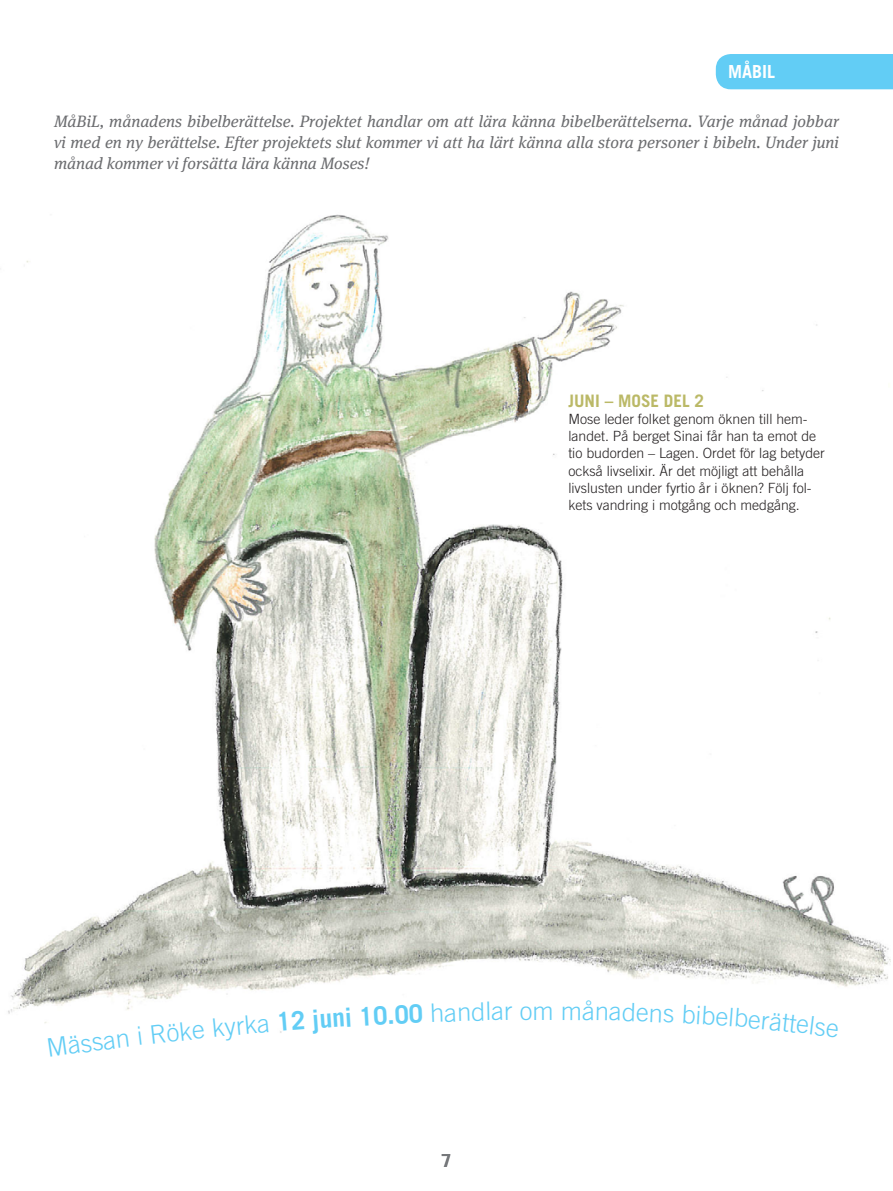
<style>
.page{position:relative;width:893px;height:1191px;background:#fff}
.page>*{position:absolute;margin:0;border:0;box-sizing:border-box;transform-origin:0 0}
.Brödtext{font:300 25.5px "Trade Gothic";color:#62cdf5}
.Brödtext-2{font:700 25.5px "Trade Gothic";color:#62cdf5}
.t1{font:700 18px "Trade Gothic";color:#fff}
.t2{font:700 18px "Trade Gothic";color:#76787b}
.Underrubrik{font:700 17.25px "Trade Gothic";color:#bbb967}
.Ingress{font:italic 16.5px/21px "Meta Serif Pro";color:#6c6d70;text-align:justify}
.Brödtext-3{font:300 14.1px/17.2px "Trade Gothic";color:#231f20}
.s1{font-weight:700}
</style>
<div class="page">
<img style="left:8px;top:214px;width:883px;height:819px">
<div style="left:716px;top:54px;width:177px;height:35px;background:#62cdf5"></div>
<svg style="left:583px;top:1000px;width:256px;height:33px"></svg>
<p class="t1" style="left:728px;top:60px;width:49px">MÅBIL</p>
<p class="Ingress" style="left:54px;top:110px;width:786px">MåBiL, månadens bibelberättelse. Projektet handlar om att lära känna bibelberättelserna. Varje månad jobbar vi med en ny berättelse. Efter projektets slut kommer vi att ha lärt känna alla stora personer i bibeln. Under juni månad kommer vi forsätta lära känna Moses!</p>
<p class="Underrubrik" style="left:568px;top:390px;width:137px">JUNI – MOSE DEL 2</p>
<p class="Brödtext-3" style="left:568px;top:410px;width:258px">Mose leder folket genom öknen till hem&shy;landet. På berget Sinai får han ta emot de tio budorden – Lagen. Ordet för lag betyder också livselixir. Är det möjligt att behålla livslusten under fyrtio år i öknen? Följ fol&shy;kets vandring i motgång och medgång.</p>
<p class="Brödtext" style="left:90px;top:1027px;width:52px;rotate:-7deg">san i</p>
<p class="Brödtext" style="left:148px;top:1019px;width:77px;rotate:-6deg">Röke k</p>
<p class="Brödtext" style="left:223px;top:1011px;width:68px;rotate:-5deg">yrka <span class="s1">1</span></p>
<p class="Brödtext-2" style="left:290px;top:1005px;width:62px;rotate:-4deg">2 juni</p>
<p class="Brödtext-2" style="left:358px;top:1000px;width:51px;rotate:-3deg">10.0</p>
<p class="Brödtext" style="left:408px;top:998px;width:64px;rotate:-2deg"><span class="s1">0</span> han</p>
<p class="Brödtext" style="left:471px;top:996px;width:43px;rotate:-1deg">dlar</p>
<p class="Brödtext" style="left:520px;top:995px;width:64px">om m</p>
<p class="t2" style="left:441px;top:1149px;width:12px">7</p>
</div>
